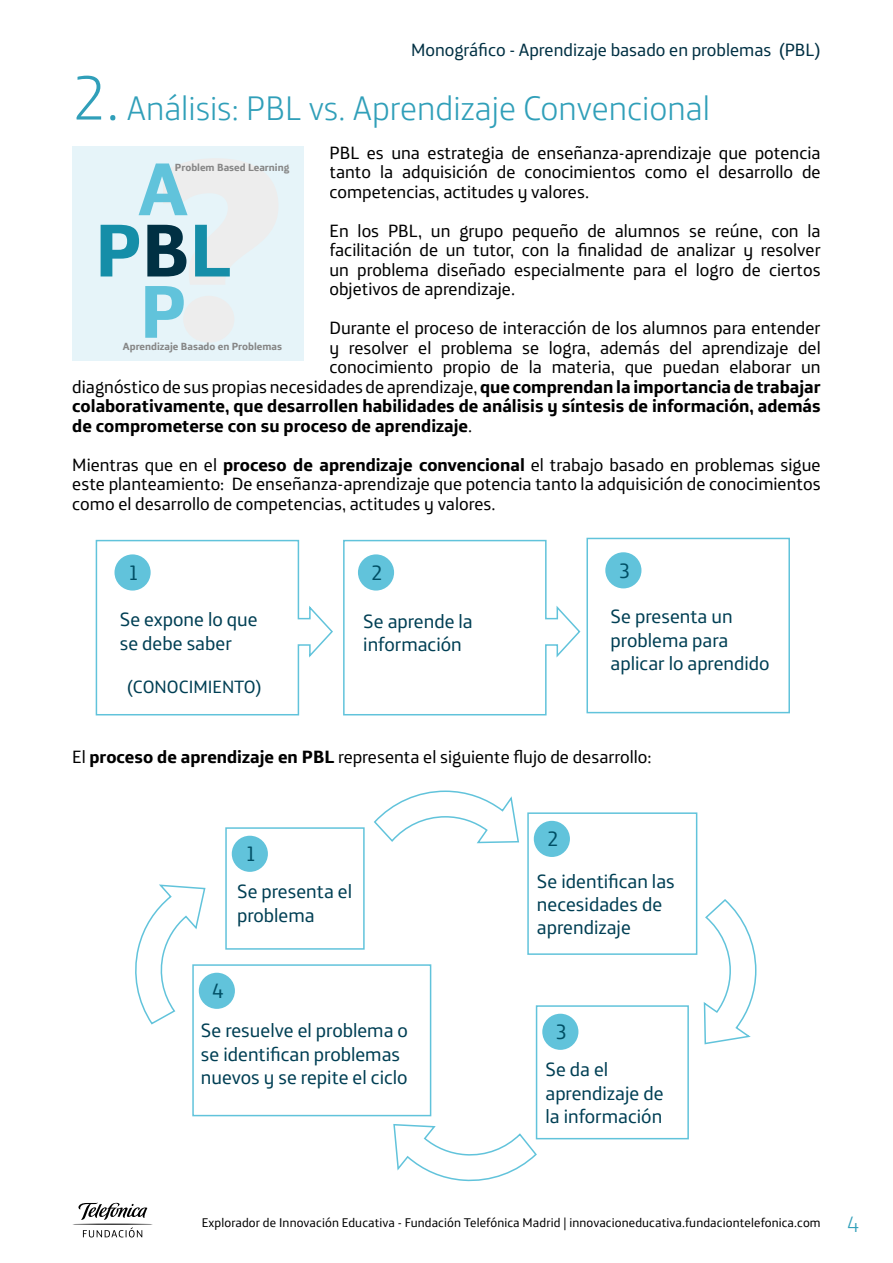
<style>
.page{position:relative;width:893px;height:1263px;background:#fff}
.page>*{position:absolute;margin:0;border:0;box-sizing:border-box;transform-origin:0 0}
.TextoNormal{font:700 75.6px "Telefonica Text";color:#158ea8}
.TextoNormal-2{font:700 75.6px "Telefonica Text";color:#61c3db}
.Titulo{font:300 34.5px "Telefonica Headline";color:#309fb9}
.TextoNormal-3{font:21px "Telefonica Text";color:#004f65}
.TextoNormal-4{font:19.5px/23.4px "Telefonica Text";color:#003f54}
.TextoNormal-5{font:18px/19.5px "Telefonica Text";color:#000;text-align:justify}
.TextoNormal-6{font:700 18px "Telefonica Text";color:#000}
.t1{font:18px "Telefonica Text";color:#003043}
.TextoNormal-7{font:18px "Telefonica Text";color:#003f54}
.t2{font:12.75px "Telefonica Text";letter-spacing:.01em;color:#000}
.TextoNormal-8{font:700 10.5px "Telefonica Text";color:#878787}
.s1{font-size:63px}
.s2{color:#003043}
.s3{font-weight:700}
.s4{font-weight:400}
.s5{font-family:"Telefonica Headline";font-weight:300;font-size:22.5px;color:#309fb9}
</style>
<div class="page">
<svg style="left:72px;top:1203px;width:81px;height:34px"></svg>
<div style="left:72px;top:146px;width:231px;height:215px;background:#e6f4f9"></div>
<svg style="left:163px;top:159px;width:115px;height:183px"></svg>
<svg style="left:343px;top:539px;width:238px;height:177px"></svg>
<svg style="left:95px;top:539px;width:238px;height:177px"></svg>
<div style="left:114px;top:554px;width:37px;height:36px;background:#61c3db;border-radius:50%"></div>
<div style="left:358px;top:554px;width:36px;height:36px;background:#61c3db;border-radius:50%"></div>
<div style="left:586px;top:538px;width:204px;height:175px;background:#fff;border:2px solid #61c3db"></div>
<div style="left:605px;top:552px;width:36px;height:36px;background:#61c3db;border-radius:50%"></div>
<div style="left:225px;top:827px;width:140px;height:123px;background:#fff;border:2px solid #61c3db"></div>
<div style="left:232px;top:836px;width:36px;height:36px;background:#61c3db;border-radius:50%"></div>
<div style="left:527px;top:812px;width:170px;height:143px;background:#fff;border:2px solid #61c3db"></div>
<div style="left:534px;top:821px;width:36px;height:36px;background:#61c3db;border-radius:50%"></div>
<div style="left:536px;top:1005px;width:153px;height:134px;background:#fff;border:2px solid #61c3db"></div>
<div style="left:542px;top:1014px;width:36px;height:36px;background:#61c3db;border-radius:50%"></div>
<div style="left:192px;top:964px;width:239px;height:152px;background:#fff;border:2px solid #61c3db"></div>
<div style="left:199px;top:973px;width:36px;height:36px;background:#61c3db;border-radius:50%"></div>
<svg style="left:703px;top:899px;width:54px;height:146px"></svg>
<svg style="left:374px;top:790px;width:145px;height:54px"></svg>
<svg style="left:393px;top:1123px;width:145px;height:59px"></svg>
<svg style="left:135px;top:884px;width:71px;height:141px"></svg>
<p class="t1" style="left:411px;top:35px;width:411px">Monográfico - Aprendizaje basado en problemas (PBL)</p>
<p class="Titulo" style="left:72px;top:80px;width:639px"><span class="s1">2.</span> Análisis: PBL vs. Aprendizaje Convencional</p>
<p class="TextoNormal-2" style="left:138px;top:121px;width:51px">A</p>
<p class="TextoNormal" style="left:95px;top:183px;width:138px">P<span class="s2">B</span>L</p>
<p class="TextoNormal-2" style="left:140px;top:244px;width:48px">P</p>
<p class="TextoNormal-5" style="left:329px;top:141px;width:493px">PBL es una estrategia de enseñanza-aprendizaje que potencia tanto la adquisición de conocimientos como el desarrollo de competencias, actitudes y valores.</p>
<p class="TextoNormal-5" style="left:329px;top:219px;width:493px">En los PBL, un grupo pequeño de alumnos se reúne, con la facilitación de un tutor, con la finalidad de analizar y resolver un problema diseñado especialmente para el logro de ciertos objetivos de aprendizaje.</p>
<p class="TextoNormal-5" style="left:329px;top:316px;width:493px">Durante el proceso de interacción de los alumnos para entender</p>
<p class="TextoNormal-5" style="left:329px;top:336px;width:493px">y resolver el problema se logra, además del aprendizaje del</p>
<p class="TextoNormal-5" style="left:329px;top:355px;width:493px">conocimiento propio de la materia, que puedan elaborar un</p>
<p class="TextoNormal-5" style="left:72px;top:375px;width:750px">diagnóstico de sus propias necesidades de aprendizaje, <span class="s3">que comprendan la importancia de trabajar</span></p>
<p class="TextoNormal-6" style="left:72px;top:390px;width:750px">colaborativamente, que desarrollen habilidades de análisis y síntesis de información, además</p>
<p class="TextoNormal-6" style="left:72px;top:409px;width:401px">de comprometerse con su proceso de aprendizaje<span class="s4">.</span></p>
<p class="TextoNormal-5" style="left:72px;top:453px;width:750px">Mientras que en el <span class="s3">proceso de aprendizaje convencional</span> el trabajo basado en problemas sigue este planteamiento: De enseñanza-aprendizaje que potencia tanto la adquisición de conocimientos como el desarrollo de competencias, actitudes y valores.</p>
<p class="TextoNormal-8" style="left:175px;top:158px;width:116px">Problem Based Learning</p>
<p class="TextoNormal-8" style="left:123px;top:337px;width:161px">Aprendizaje Basado en Problemas</p>
<p class="TextoNormal-3" style="left:128px;top:555px;width:13px">1</p>
<p class="TextoNormal-4" style="left:120px;top:606px;width:139px">Se expone lo que se debe saber</p>
<p class="TextoNormal-7" style="left:127px;top:672px;width:136px">(CONOCIMIENTO)</p>
<p class="TextoNormal-3" style="left:371px;top:555px;width:13px">2</p>
<p class="TextoNormal-4" style="left:363px;top:608px;width:111px">Se aprende la información</p>
<p class="TextoNormal-3" style="left:619px;top:553px;width:13px">3</p>
<p class="TextoNormal-4" style="left:611px;top:603px;width:161px">Se presenta un problema para aplicar lo aprendido</p>
<p class="TextoNormal-5" style="left:72px;top:745px;width:581px">El <span class="s3">proceso de aprendizaje en PBL</span> representa el siguiente flujo de desarrollo:</p>
<p class="TextoNormal-3" style="left:245px;top:836px;width:13px">1</p>
<p class="TextoNormal-4" style="left:237px;top:878px;width:117px">Se presenta el problema</p>
<p class="TextoNormal-3" style="left:212px;top:973px;width:13px">4</p>
<p class="TextoNormal-4" style="left:201px;top:1017px;width:209px">Se resuelve el problema o se identifican problemas nuevos y se repite el ciclo</p>
<p class="TextoNormal-3" style="left:547px;top:821px;width:13px">2</p>
<p class="TextoNormal-4" style="left:537px;top:867px;width:139px">Se identifican las necesidades de aprendizaje</p>
<p class="TextoNormal-3" style="left:556px;top:1014px;width:13px">3</p>
<p class="TextoNormal-4" style="left:545px;top:1056px;width:120px">Se da el aprendizaje de la información</p>
<p class="t2" style="left:202px;top:1211px;width:659px">Explorador de Innovación Educativa - Fundación Telefónica Madrid | innovacioneducativa.fundaciontelefonica.com <span class="s5">4</span></p>
</div>
